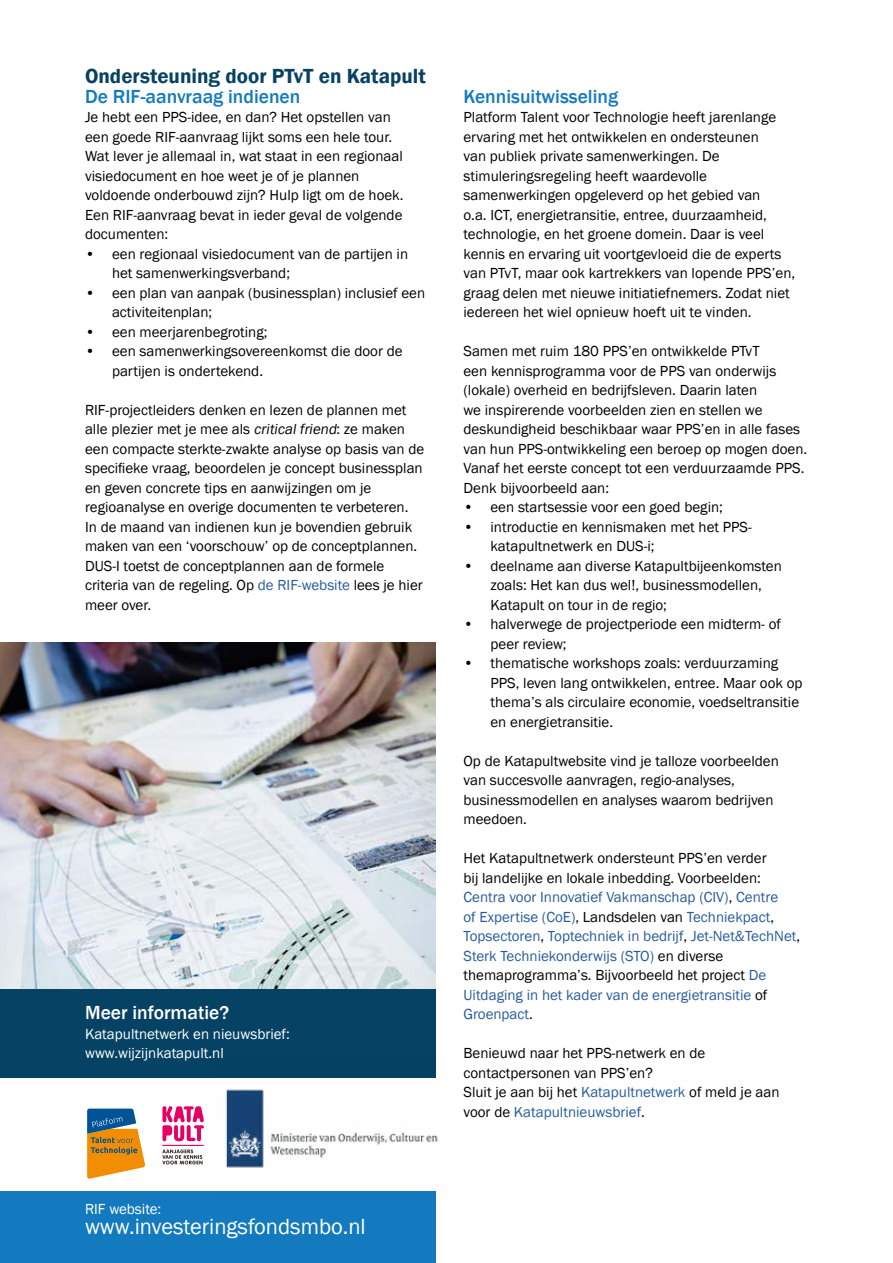
<style>
.page{position:relative;width:893px;height:1263px;background:#fff}
.page>*{position:absolute;margin:0;border:0;box-sizing:border-box;transform-origin:0 0}
.t1{font:22.5px "Franklin Gothic";color:#fff}
.t2{font:600 21px "Franklin Gothic";color:#064263}
.t3{font:500 19.5px "Franklin Gothic";color:#137abf}
.t4{font:500 19.5px "Franklin Gothic";color:#fff}
.t5{font:15px/19.5px "Franklin Gothic";color:#000}
.t6{font:15px/19.5px "Franklin Gothic";color:#275b9b}
.t7{font:15px/19.5px "Franklin Gothic";color:#fff}
.s1{font-style:italic}
.s2{color:#275b9b}
.s3{color:#000}
</style>
<div class="page">
<div style="left:0;top:988px;width:436px;height:90px;background:#064263"></div>
<div style="left:0;top:1191px;width:436px;height:72px;background:#137abf"></div>
<img style="left:225px;top:1089px;width:213px;height:79px">
<svg style="left:87px;top:1108px;width:58px;height:71px"></svg>
<svg style="left:162px;top:1106px;width:42px;height:35px"></svg>
<svg style="left:162px;top:1149px;width:41px;height:15px"></svg>
<hr style="left:162px;top:1145px;width:42px;height:1px;background:#e60064">
<img style="left:0;top:642px;width:436px;height:346px">
<h2 class="t2" style="left:85px;top:63px;width:342px">Ondersteuning door PTvT en Katapult</h2>
<h3 class="t3" style="left:85px;top:84px;width:217px">De RIF-aanvraag indienen</h3>
<p class="t5" style="left:85px;top:108px;width:320px">Je hebt een PPS-idee, en dan? Het opstellen van een goede RIF-aanvraag lijkt soms een hele tour.<br>Wat lever je allemaal in, wat staat in een regionaal visiedocument en hoe weet je of je plannen voldoende onderbouwd zijn? Hulp ligt om de hoek.<br>Een RIF-aanvraag bevat in ieder geval de volgende documenten:</p>
<p class="t5" style="left:112px;top:244px;width:298px;text-indent:-27px">• een regionaal visiedocument van de partijen in het samenwerkingsverband;</p>
<p class="t5" style="left:112px;top:283px;width:315px;text-indent:-27px">• een plan van aanpak (businessplan) inclusief een activiteitenplan;</p>
<p class="t5" style="left:85px;top:322px;width:184px">• een meerjarenbegroting;</p>
<p class="t5" style="left:112px;top:342px;width:292px;text-indent:-27px">• een samenwerkingsovereenkomst die door de partijen is ondertekend.</p>
<p class="t5" style="left:85px;top:400px;width:341px">RIF-projectleiders denken en lezen de plannen met alle plezier met je mee als <span class="s1">criticalfriend</span>: ze maken een compacte sterkte-zwakte analyse op basis van de specifieke vraag, beoordelen je concept businessplan en geven concrete tips en aanwijzingen om je regioanalyse en overige documenten te verbeteren.<br>In de maand van indienen kun je bovendien gebruik maken van een ‘voorschouw’ op de conceptplannen.<br>DUS-I toetst de conceptplannen aan de formele criteria van de regeling. Op <span class="s2">de RIF-website</span> lees je hier meer over.</p>
<h3 class="t4" style="left:85px;top:1001px;width:146px">Meer informatie?</h3>
<p class="t7" style="left:85px;top:1024px;width:206px">Katapultnetwerk en nieuwsbrief: www.wijzijnkatapult.nl</p>
<p class="t7" style="left:85px;top:1200px;width:78px">RIF website:</p>
<h1 class="t1" style="left:85px;top:1212px;width:282px">www.investeringsfondsmbo.nl</h1>
<h3 class="t3" style="left:463px;top:84px;width:156px">Kennisuitwisseling</h3>
<p class="t5" style="left:463px;top:108px;width:333px">Platform Talent voor Technologie heeft jarenlange ervaring met het ontwikkelen en ondersteunen<br>van publiek private samenwerkingen. De stimuleringsregeling heeft waardevolle samenwerkingen opgeleverd op het gebied van<br>o.a. ICT, energietransitie, entree, duurzaamheid, technologie, en het groene domein. Daar is veel kennis en ervaring uit voortgevloeid die de experts van PTvT, maar ook kartrekkers van lopende PPS’en, graag delen met nieuwe initiatiefnemers. Zodat niet iedereen het wiel opnieuw hoeft uit te vinden.</p>
<p class="t5" style="left:463px;top:342px;width:345px">Samen met ruim 180 PPS’en ontwikkelde PTvT<br>een kennisprogramma voor de PPS van onderwijs (lokale) overheid en bedrijfsleven. Daarin laten<br>we inspirerende voorbeelden zien en stellen we deskundigheid beschikbaar waar PPS’en in alle fases van hun PPS-ontwikkeling een beroep op mogen doen.<br>Vanaf het eerste concept tot een verduurzaamde PPS.<br>Denk bijvoorbeeld aan:</p>
<p class="t5" style="left:463px;top:498px;width:261px">• een startsessie voor een goed begin;</p>
<p class="t5" style="left:490px;top:517px;width:263px;text-indent:-27px">• introductie en kennismaken met het PPS&shy;katapultnetwerk en DUS-i;</p>
<p class="t5" style="left:490px;top:556px;width:293px;text-indent:-27px">• deelname aan diverse Katapultbijeenkomsten zoals: Het kan dus wel!, businessmodellen,<br>Katapult on tour in de regio;</p>
<p class="t5" style="left:490px;top:615px;width:292px;text-indent:-27px">• halverwege de projectperiode een midterm- of peer review;</p>
<p class="t5" style="left:490px;top:654px;width:314px;text-indent:-27px">• thematische workshops zoals: verduurzaming PPS, leven lang ontwikkelen, entree. Maar ook op thema’s als circulaire economie, voedseltransitie en energietransitie.</p>
<p class="t5" style="left:463px;top:751px;width:317px">Op de Katapultwebsite vind je talloze voorbeelden van succesvolle aanvragen, regio-analyses, businessmodellen en analyses waarom bedrijven meedoen.</p>
<p class="t6" style="left:463px;top:849px;width:338px"><span class="s3">Het Katapultnetwerk ondersteunt PPS’en verder<br>bij landelijke en lokale inbedding. Voorbeelden:<br></span>Centra voor Innovatief Vakmanschap (CIV)<span class="s3">,</span> Centre<br>of Expertise (CoE)<span class="s3">, Landsdelen van</span> Techniekpact<span class="s3">, </span>Topsectoren<span class="s3">,</span> Toptechniek in bedrijf<span class="s3">,</span> Jet-Net&amp;TechNet<span class="s3">, </span>Sterk Techniekonderwijs (STO) <span class="s3">en diverse themaprogramma’s. Bijvoorbeeld het project</span> De Uitdaging in het kader van de energietransitie <span class="s3">of </span>Groenpact<span class="s3">.</span></p>
<p class="t5" style="left:463px;top:1044px;width:318px">Benieuwd naar het PPS-netwerk en de contactpersonen van PPS’en?<br>Sluit je aan bij het <span class="s2">Katapultnetwerk</span> of meld je aan voor de <span class="s2">Katapultnieuwsbrief</span>.</p>
</div>
